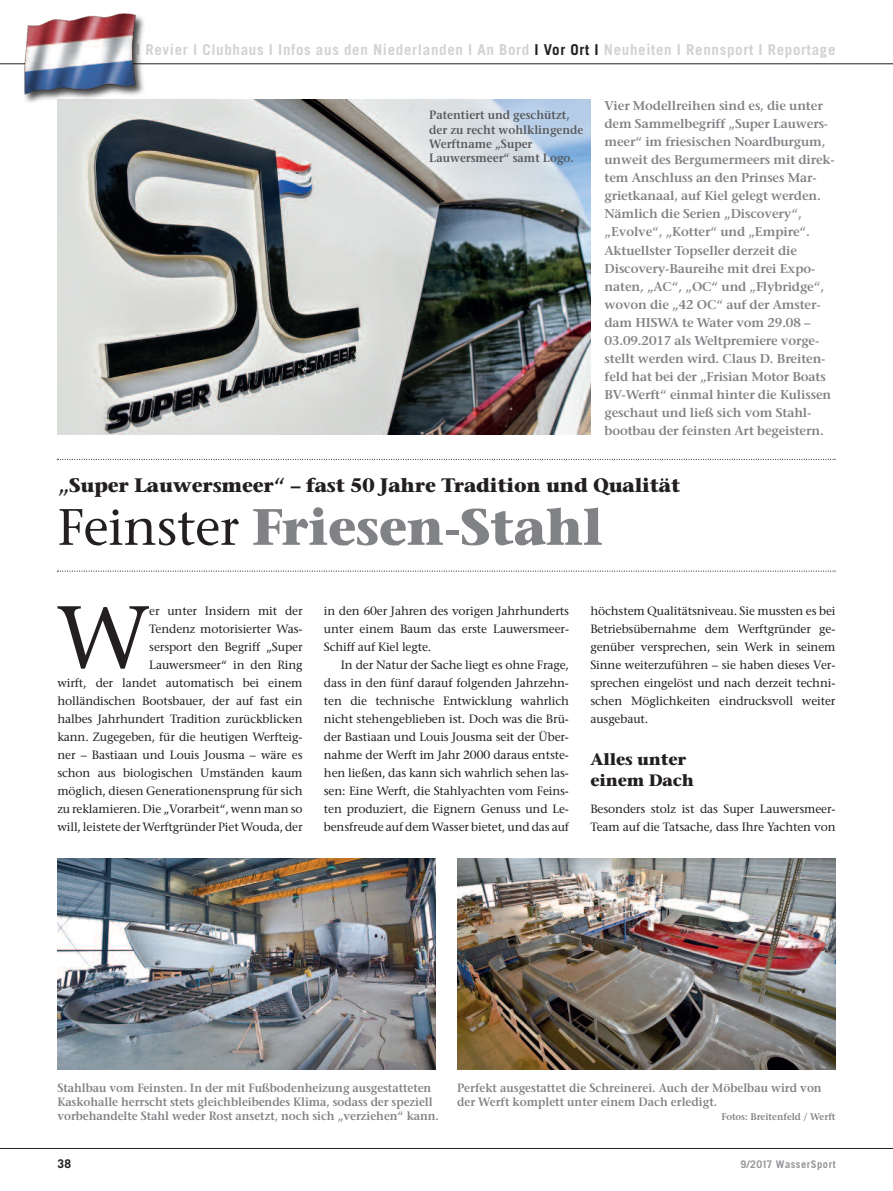
<style>
.page{position:relative;width:893px;height:1191px;background:#fff}
.page>*{position:absolute;margin:0;border:0;box-sizing:border-box;transform-origin:0 0}
.t1{font:89.1px "Stone Serif";color:#231f20}
.t2{font:700 51px "Stone Serif";letter-spacing:-.01em;color:#808285}
.t3{font:700 19.5px "Stone Serif";letter-spacing:-.01em;color:#231f20}
.t4{font:700 16.5px/21px "Stone Serif";letter-spacing:-.01em;color:#231f20}
.t5{font:700 15px "Trade Gothic";letter-spacing:.045em;color:#d1d2d4}
.t6{font:600 12.75px/18px "Stone Serif";letter-spacing:-.01em;color:#808285}
.t7{font:12px/18px "Stone Serif";letter-spacing:-.01em;color:#231f20;text-align:justify}
.t8{font:600 12px/14.2px "Stone Serif";letter-spacing:-.005em;color:#808285;scale:.95 1}
.t9{font:600 12px/14.2px "Stone Serif";color:#57585a;scale:.95 1}
.t10{font:700 12px "Trade Gothic";color:#231f20}
.t11{font:700 10.5px "Trade Gothic";letter-spacing:.045em;color:#939598}
.t12{font:600 9.75px "Stone Serif";color:#808285;scale:.95 1}
.s1{color:#231f20}
.s2{font-weight:400;color:#231f20}
</style>
<div class="page">
<hr style="left:0;top:1148px;width:893px;height:1px;background:#231f20">
<hr style="left:0;top:63px;width:893px;height:1px;background:#231f20">
<img style="left:57px;top:100px;width:533px;height:334px">
<svg style="left:57px;top:459px;width:779px;height:1px"></svg>
<svg style="left:57px;top:570px;width:779px;height:2px"></svg>
<img style="left:57px;top:858px;width:379px;height:212px">
<img style="left:457px;top:858px;width:379px;height:212px">
<img style="left:14px;top:13px;width:138px;height:97px">
<img style="left:24px;top:14px;width:112px;height:81px">
<p class="t5" style="left:57px;top:44px;width:780px">Kielwasser I Revier I Clubhaus I Infos aus den Niederlanden I An Bord <span class="s1">I Vor Ort I</span> Neuheiten I Rennsport I Reportage</p>
<p class="t9" style="left:429px;top:109px;width:164px">Patentiert und geschützt, der zu recht wohlklingende<br>Werftname „Super<br>Lauwersmeer“ samt Logo.</p>
<p class="t6" style="left:604px;top:98px;width:232px">Vier Modellreihen sind es, die unter dem Sammelbegriff „Super Lauwers&shy;meer“ im friesischen Noardburgum, unweit des Bergumermeers mit direk&shy;tem Anschluss an den Prinses Mar&shy;grietkanaal, auf Kiel gelegt werden.<br>Nämlich die Serien „Discovery“, „Evolve“, „Kotter“ und „Empire“.<br>Aktuellster Topseller derzeit die Discovery-Baureihe mit drei Expo&shy;naten, „AC“, „OC“ und „Flybridge“, wovon die „42 OC“ auf der Amster&shy;dam HISWA te Water vom 29.08 – 03.09.2017 als Weltpremiere vorge&shy;stellt werden wird. Claus D. Breiten&shy;feld hat bei der „Frisian Motor Boats BV-Werft“ einmal hinter die Kulissen geschaut und ließ sich vom Stahl&shy;bootbau der feinsten Art begeistern.</p>
<h3 class="t3" style="left:57px;top:478px;width:624px">„Super Lauwersmeer“ – fast 50 Jahre Tradition und Qualität</h3>
<h2 class="t2" style="left:57px;top:507px;width:547px"><span class="s2">Feinster</span> Friesen-Stahl</h2>
<p class="t7" style="left:57px;top:602px;width:247px;text-align:right">er unter Insidern mit der<br>Tendenz motorisierter Was-<br>sersport den Begriff „Super<br>Lauwersmeer“ in den Ring<br>wirft, der landet automatisch bei einem holländischen Bootsbauer, der auf fast ein halbes Jahrhundert Tradition zurückblicken kann. Zugegeben, für die heutigen Werfteig&shy;ner – Bastiaan und Louis Jousma – wäre es schon aus biologischen Umständen kaum möglich, diesen Generationensprung für sich zu reklamieren. Die „Vorarbeit“, wenn man so will, leistete der Werftgründer Piet Wouda, der</p>
<p class="t7" style="left:324px;top:602px;width:247px">in den 60er Jahren des vorigen Jahrhunderts unter einem Baum das erste Lauwersmeer-Schiff auf Kiel legte.</p>
<h1 class="t1" style="left:56px;top:603px;width:96px">W</h1>
<p class="t7" style="left:324px;top:656px;width:247px;text-indent:17px">In der Natur der Sache liegt es ohne Frage, dass in den fünf darauf folgenden Jahrzehn&shy;ten die technische Entwicklung wahrlich nicht stehengeblieben ist. Doch was die Brü&shy;der Bastiaan und Louis Jousma seit der Über&shy;nahme der Werft im Jahr 2000 daraus entste&shy;hen ließen, das kann sich wahrlich sehen las&shy;sen: Eine Werft, die Stahlyachten vom Feins&shy;ten produziert, die Eignern Genuss und Le&shy;bensfreude auf dem Wasser bietet, und das auf</p>
<p class="t7" style="left:590px;top:602px;width:247px">höchstem Qualitätsniveau. Sie mussten es bei Betriebsübernahme dem Werftgründer ge&shy;genüber versprechen, sein Werk in seinem Sinne weiterzuführen – sie haben dieses Ver&shy;sprechen eingelöst und nach derzeit techni&shy;schen Möglichkeiten eindrucksvoll weiter ausgebaut.</p>
<h3 class="t4" style="left:590px;top:750px;width:105px">Alles unter einem Dach</h3>
<p class="t7" style="left:590px;top:800px;width:247px">Besonders stolz ist das Super Lauwersmeer-<br>Team auf die Tatsache, dass Ihre Yachten von</p>
<p class="t8" style="left:57px;top:1081px;width:403px">Stahlbau vom Feinsten. In der mit Fußbodenheizung ausgestatteten<br>Kaskohalle herrscht stets gleichbleibendes Klima, sodass der speziell vorbehandelte Stahl weder Rost ansetzt, noch sich „verziehen“ kann.</p>
<p class="t8" style="left:457px;top:1081px;width:385px">Perfekt ausgestattet die Schreinerei. Auch der Möbelbau wird von der Werft komplett unter einem Dach erledigt.</p>
<p class="t12" style="left:721px;top:1113px;width:122px">Fotos: Breitenfeld / Werft</p>
<p class="t10" style="left:57px;top:1159px;width:15px">38</p>
<p class="t11" style="left:740px;top:1160px;width:97px">9/2017 WasserSport</p>
</div>
